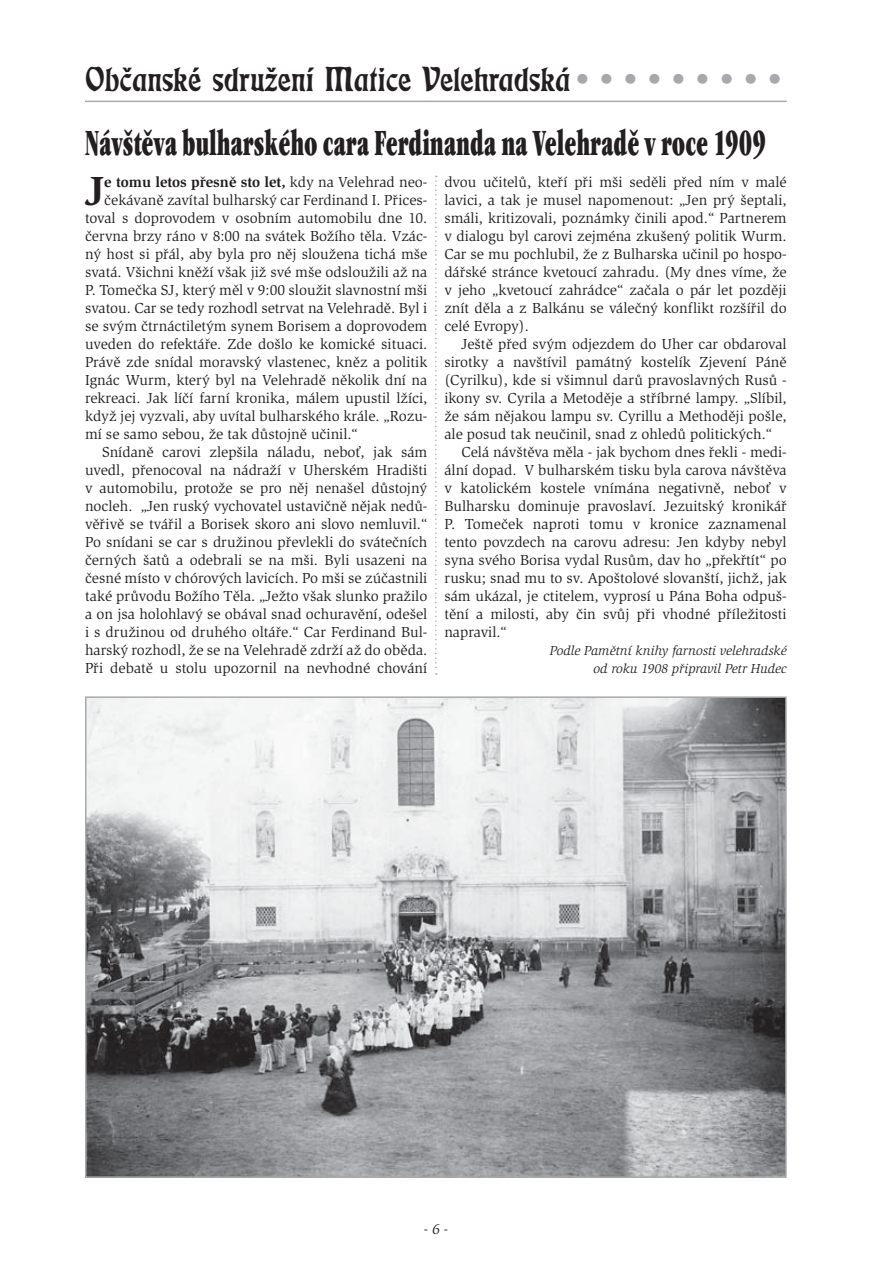
<style>
.page{position:relative;width:893px;height:1263px;background:#fff}
.page>*{position:absolute;margin:0;border:0;box-sizing:border-box;transform-origin:0 0}
.t1{font:700 42px "Slimbach Itc TCE";color:#231f20}
.t2{font:36px "Garamond Itc TCE Ultr Cond";color:#231f20;scale:.7 1}
.t3{font:36px "Eckmann DCE";color:#231f20}
.t4{font:15px/18px "Slimbach Itc TCE";color:#231f20;text-align:justify}
.t5{font:700 15px "Slimbach Itc TCE";color:#231f20}
.t6{font:italic 15px "Slimbach Itc TCE";color:#231f20}
.t7{font:italic 13.5px/18px "Slimbach Itc TCE";color:#231f20;text-align:right}
.s1{color:#a7a9ac}
.s2{font-weight:400}
</style>
<div class="page">
<hr style="left:85px;top:101px;width:702px;height:1px;background:#a7a9ac">
<img style="left:88px;top:699px;width:696px;height:476px">
<div style="left:85px;top:696px;width:702px;height:482px;border:2px solid #a7a9ac"></div>
<svg style="left:435px;top:176px;width:2px;height:499px"></svg>
<h2 class="t3" style="left:85px;top:65px;width:703px">Občanské sdružení Matice Velehradská<span class="s1">•••••••••</span></h2>
<h2 class="t2" style="left:85px;top:127px;width:974px">Návštěva bulharského cara Ferdinanda na Velehradě v roce 1909</h2>
<h1 class="t1" style="left:85px;top:170px;width:21px">J</h1>
<p class="t5" style="left:104px;top:175px;width:324px">e tomu letos přesně sto let, <span class="s2">kdy na Velehrad neo-</span></p>
<p class="t4" style="left:104px;top:192px;width:324px">čekávaně zavítal bulharský car Ferdinand I. Přices-</p>
<p class="t4" style="left:85px;top:210px;width:344px">toval s doprovodem v osobním automobilu dne 10.</p>
<p class="t4" style="left:85px;top:228px;width:344px">června brzy ráno v 8:00 na svátek Božího těla. Vzác-</p>
<p class="t4" style="left:85px;top:246px;width:344px">ný host si přál, aby byla pro něj sloužena tichá mše</p>
<p class="t4" style="left:85px;top:264px;width:344px">svatá. Všichni kněží však již své mše odsloužili až na</p>
<p class="t4" style="left:85px;top:282px;width:344px">P. Tomečka SJ, který měl v 9:00 sloužit slavnostní mši</p>
<p class="t4" style="left:85px;top:300px;width:344px">svatou. Car se tedy rozhodl setrvat na Velehradě. Byl i</p>
<p class="t4" style="left:85px;top:318px;width:344px">se svým čtrnáctiletým synem Borisem a doprovodem</p>
<p class="t4" style="left:85px;top:336px;width:344px">uveden do refektáře. Zde došlo ke komické situaci.</p>
<p class="t4" style="left:85px;top:354px;width:344px">Právě zde snídal moravský vlastenec, kněz a politik</p>
<p class="t4" style="left:85px;top:372px;width:344px">Ignác Wurm, který byl na Velehradě několik dní na</p>
<p class="t4" style="left:85px;top:390px;width:344px">rekreaci. Jak líčí farní kronika, málem upustil lžíci,</p>
<p class="t4" style="left:85px;top:408px;width:344px">když jej vyzvali, aby uvítal bulharského krále. „Rozu-</p>
<p class="t4" style="left:85px;top:426px;width:274px">mí se samo sebou, že tak důstojně učinil.“</p>
<p class="t4" style="left:102px;top:444px;width:327px">Snídaně carovi zlepšila náladu, neboť, jak sám</p>
<p class="t4" style="left:85px;top:462px;width:344px">uvedl, přenocoval na nádraží v Uherském Hradišti</p>
<p class="t4" style="left:85px;top:480px;width:344px">v automobilu, protože se pro něj nenašel důstojný</p>
<p class="t4" style="left:85px;top:498px;width:344px">nocleh. „Jen ruský vychovatel ustavičně nějak nedů-</p>
<p class="t4" style="left:85px;top:516px;width:344px">věřivě se tvářil a Borisek skoro ani slovo nemluvil.“</p>
<p class="t4" style="left:85px;top:534px;width:344px">Po snídani se car s družinou převlekli do svátečních</p>
<p class="t4" style="left:85px;top:552px;width:344px">černých šatů a odebrali se na mši. Byli usazeni na</p>
<p class="t4" style="left:85px;top:570px;width:344px">česné místo v chórových lavicích. Po mši se zúčastnili</p>
<p class="t4" style="left:85px;top:588px;width:344px">také průvodu Božího Těla. „Ježto však slunko pražilo</p>
<p class="t4" style="left:85px;top:606px;width:344px">a on jsa holohlavý se obával snad ochuravění, odešel</p>
<p class="t4" style="left:85px;top:624px;width:344px">i s družinou od druhého oltáře.“ Car Ferdinand Bul-</p>
<p class="t4" style="left:85px;top:642px;width:344px">harský rozhodl, že se na Velehradě zdrží až do oběda.</p>
<p class="t4" style="left:85px;top:660px;width:344px">Při debatě u stolu upozornil na nevhodné chování</p>
<p class="t4" style="left:444px;top:173px;width:344px">dvou učitelů, kteří při mši seděli před ním v malé lavici, a tak je musel napomenout: „Jen prý šeptali, smáli, kritizovali, poznámky činili apod.“ Partnerem v dialogu byl carovi zejména zkušený politik Wurm.<br>Car se mu pochlubil, že z Bulharska učinil po hospo&shy;dářské stránce kvetoucí zahradu. (My dnes víme, že v jeho „kvetoucí zahrádce“ začala o pár let později znít děla a z Balkánu se válečný konflikt rozšířil do celé Evropy).</p>
<p class="t4" style="left:461px;top:335px;width:327px">Ještě před svým odjezdem do Uher car obdaroval</p>
<p class="t4" style="left:444px;top:353px;width:344px">sirotky a navštívil památný kostelík Zjevení Páně</p>
<p class="t4" style="left:444px;top:371px;width:344px">(Cyrilku), kde si všimnul darů pravoslavných Rusů -</p>
<p class="t4" style="left:444px;top:389px;width:344px">ikony sv. Cyrila a Metoděje a stříbrné lampy. „Slíbil,</p>
<p class="t4" style="left:444px;top:407px;width:344px">že sám nějakou lampu sv. Cyrillu a Methoději pošle,</p>
<p class="t4" style="left:444px;top:425px;width:329px">ale posud tak neučinil, snad z ohledů politických.“</p>
<p class="t4" style="left:461px;top:443px;width:327px">Celá návštěva měla - jak bychom dnes řekli - medi-</p>
<p class="t4" style="left:444px;top:461px;width:344px">ální dopad. V bulharském tisku byla carova návštěva</p>
<p class="t4" style="left:444px;top:479px;width:344px">v katolickém kostele vnímána negativně, neboť v</p>
<p class="t4" style="left:444px;top:497px;width:344px">Bulharsku dominuje pravoslaví. Jezuitský kronikář</p>
<p class="t4" style="left:444px;top:515px;width:344px">P. Tomeček naproti tomu v kronice zaznamenal</p>
<p class="t4" style="left:444px;top:533px;width:344px">tento povzdech na carovu adresu: Jen kdyby nebyl</p>
<p class="t4" style="left:444px;top:551px;width:344px">syna svého Borisa vydal Rusům, dav ho „překřtít“ po</p>
<p class="t4" style="left:444px;top:569px;width:344px">rusku; snad mu to sv. Apoštolové slovanští, jichž, jak</p>
<p class="t4" style="left:444px;top:587px;width:344px">sám ukázal, je ctitelem, vyprosí u Pána Boha odpuš-</p>
<p class="t4" style="left:444px;top:605px;width:344px">tění a milosti, aby čin svůj při vhodné příležitosti</p>
<p class="t4" style="left:444px;top:623px;width:64px">napravil.“</p>
<p class="t7" style="left:550px;top:642px;width:238px">Podle Pamětní knihy farnosti velehradské od roku 1908 připravil Petr Hudec</p>
<p class="t6" style="left:424px;top:1221px;width:26px">- 6 -</p>
</div>
